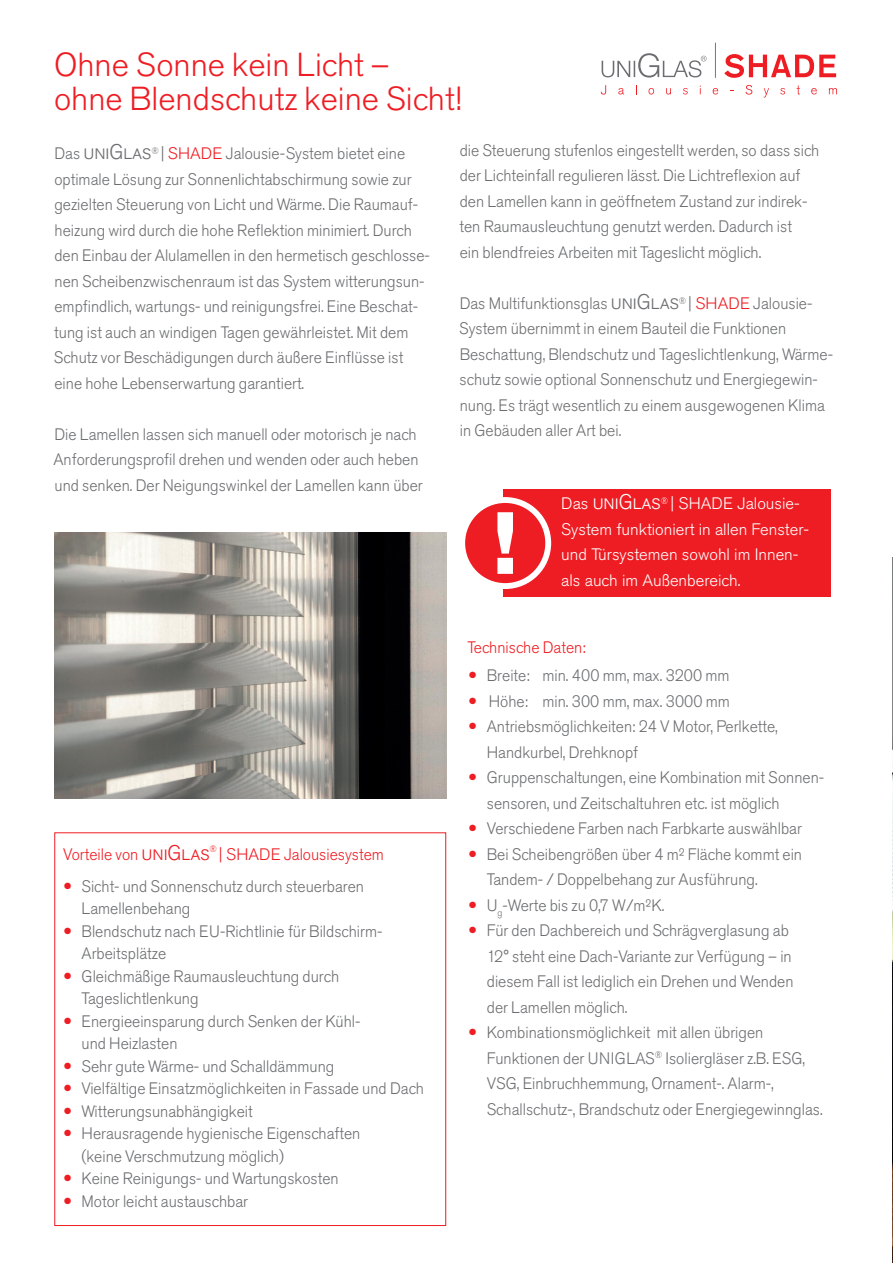
<style>
.page{position:relative;width:893px;height:1263px;background:#fff}
.page>*{position:absolute;margin:0;border:0;box-sizing:border-box;transform-origin:0 0}
.t1{font:300 33px/34.5px "Akzidenz Grotesk Pro";color:#ee1d23}
.t2{font:300 21px "Akzidenz Grotesk Pro";letter-spacing:-.005em;color:#6c6d70;scale:.95 1}
.t3{font:300 21px "Akzidenz Grotesk Pro";letter-spacing:-.005em;color:#fff;scale:.95 1}
.t4{font:300 16.5px/25.5px "Akzidenz Grotesk Pro";color:#6c6d70;scale:.95 1}
.t5{font:300 16.5px/25.5px "Akzidenz Grotesk Pro";color:#6c6d70}
.t6{font:300 16.5px/25.5px "Akzidenz Grotesk Pro";color:#fff}
.t7{font:300 16.5px "Akzidenz Grotesk Pro";color:#ee1d23;scale:.95 1}
.t8{font:300 16.5px "Akzidenz Grotesk Pro";color:#ee1d23}
.t9{font:300 9.45px "Akzidenz Grotesk Pro";color:#ee1d23;scale:.95 1}
.s1{font-size:16.5px}
.s2{color:#ee1d23}
.s3{font-size:21px}
</style>
<div class="page">
<div style="left:54px;top:832px;width:392px;height:394px;border:1px solid #ee1d23"></div>
<img style="left:54px;top:533px;width:392px;height:265px">
<div style="left:503px;top:490px;width:327px;height:107px;background:#ee1d23"></div>
<div style="left:462px;top:500px;width:86px;height:86px;background:#ee1d23;border-radius:50%"></div>
<div style="left:459px;top:497px;width:92px;height:92px;border:6px solid #fff;border-radius:50%"></div>
<svg style="left:497px;top:512px;width:16px;height:62px"></svg>
<img style="left:892px;top:557px;width:1px;height:706px">
<svg style="left:602px;top:43px;width:114px;height:35px"></svg>
<svg style="left:724px;top:54px;width:112px;height:24px"></svg>
<svg style="left:601px;top:85px;width:5px;height:10px"></svg>
<svg style="left:618px;top:88px;width:6px;height:6px"></svg>
<svg style="left:648px;top:88px;width:6px;height:6px"></svg>
<svg style="left:666px;top:88px;width:5px;height:6px"></svg>
<svg style="left:683px;top:88px;width:5px;height:6px"></svg>
<svg style="left:713px;top:88px;width:5px;height:6px"></svg>
<svg style="left:745px;top:85px;width:7px;height:10px"></svg>
<svg style="left:764px;top:88px;width:5px;height:10px"></svg>
<svg style="left:780px;top:88px;width:5px;height:6px"></svg>
<svg style="left:796px;top:86px;width:4px;height:8px"></svg>
<svg style="left:811px;top:88px;width:6px;height:6px"></svg>
<svg style="left:829px;top:88px;width:8px;height:6px"></svg>
<h1 class="t1" style="left:54px;top:47px;width:409px">Ohne Sonne kein Licht – ohne Blendschutz keine Sicht!</h1>
<p class="t2" style="left:54px;top:138px;width:104px"><span class="s1">Das</span> uniGlas</p>
<p class="t5" style="left:54px;top:141px;width:377px;text-indent:97px"><sup>®</sup> | <span class="s2">SHADE</span> Jalousie-System bietet eine optimale Lösung zur Sonnenlichtabschirmung sowie zur gezielten Steuerung von Licht und Wärme. Die Raumauf&shy;heizung wird durch die hohe Reflektion minimiert. Durch den Einbau der Alulamellen in den hermetisch geschlosse&shy;nen Scheibenzwischenraum ist das System witterungsun&shy;empfindlich, wartungs- und reinigungsfrei. Eine Beschat&shy;tung ist auch an windigen Tagen gewährleistet. Mit dem Schutz vor Beschädigungen durch äußere Einflüsse ist eine hohe Lebenserwartung garantiert.</p>
<p class="t4" style="left:53px;top:421px;width:390px">Die Lamellen lassen sich manuell oder motorisch je nach<br>Anforderungsprofil drehen und wenden oder auch heben und senken. Der Neigungswinkel der Lamellen kann über</p>
<p class="t7" style="left:63px;top:843px;width:156px">Vorteile von <span class="s3">uniGlas</span></p>
<p class="t9" style="left:210px;top:842px;width:9px">®</p>
<p class="t8" style="left:219px;top:843px;width:166px">| SHADE Jalousiesystem</p>
<p class="t4" style="left:82px;top:874px;width:299px;line-height:22.5px;text-indent:-18px"><sup>●</sup> Sicht- und Sonnenschutz durch steuerbaren<br>Lamellenbehang</p>
<p class="t4" style="left:82px;top:919px;width:318px;line-height:22.5px;text-indent:-18px"><sup>●</sup> Blendschutz nach EU-Richtlinie für Bildschirm-<br>Arbeitsplätze</p>
<p class="t4" style="left:82px;top:964px;width:273px;line-height:22.5px;text-indent:-18px"><sup>●</sup> Gleichmäßige Raumausleuchtung durch<br>Tageslichtlenkung</p>
<p class="t4" style="left:82px;top:1009px;width:295px;line-height:22.5px;text-indent:-18px"><sup>●</sup> Energieeinsparung durch Senken der Kühl&shy;und Heizlasten</p>
<p class="t4" style="left:64px;top:1053px;width:286px"><sup>●</sup> Sehr gute Wärme- und Schalldämmung</p>
<p class="t4" style="left:64px;top:1075px;width:380px"><sup>●</sup> Vielfältige Einsatzmöglichkeiten in Fassade und Dach</p>
<p class="t4" style="left:64px;top:1098px;width:200px"><sup>●</sup> Witterungsunabhängigkeit</p>
<p class="t4" style="left:82px;top:1122px;width:295px;line-height:22.5px;text-indent:-18px"><sup>●</sup> Herausragende hygienische Eigenschaften (keine Verschmutzung möglich)</p>
<p class="t4" style="left:64px;top:1165px;width:291px"><sup>●</sup> Keine Reinigungs- und Wartungskosten</p>
<p class="t4" style="left:64px;top:1188px;width:195px"><sup>●</sup> Motor leicht austauschbar</p>
<p class="t4" style="left:459px;top:137px;width:380px">die Steuerung stufenlos eingestellt werden, so dass sich der Lichteinfall regulieren lässt. Die Lichtreflexion auf den Lamellen kann in geöffnetem Zustand zur indirek&shy;ten Raumausleuchtung genutzt werden. Dadurch ist<br>ein blendfreies Arbeiten mit Tageslicht möglich.</p>
<p class="t4" style="left:459px;top:290px;width:395px">Das Multifunktionsglas <span class="s3">uniGlas</span><sup>®</sup> | <span class="s2">SHADE</span> Jalousie-System übernimmt in einem Bauteil die Funktionen Beschattung, Blendschutz und Tageslichtlenkung, Wärme&shy;schutz sowie optional Sonnenschutz und Energiegewin&shy;nung. Es trägt wesentlich zu einem ausgewogenen Klima in Gebäuden aller Art bei.</p>
<p class="t3" style="left:561px;top:488px;width:106px"><span class="s1">Das</span> uniGlas</p>
<p class="t6" style="left:561px;top:491px;width:249px;text-indent:99px"><sup>®</sup> | SHADE Jalousie-<br>System funktioniert in allen Fenster&shy;und Türsystemen sowohl im Innen&shy;als auch im Außenbereich.</p>
<p class="t7" style="left:467px;top:636px;width:126px">Technische Daten:</p>
<p class="t4" style="left:469px;top:662px;width:276px"><sup>●</sup> Breite: min. 400 mm, max. 3200 mm</p>
<p class="t4" style="left:469px;top:688px;width:276px"><sup>●</sup> Höhe: min. 300 mm, max. 3000 mm</p>
<p class="t4" style="left:487px;top:713px;width:308px;text-indent:-18px"><sup>●</sup> Antriebsmöglichkeiten: 24 V Motor, Perlkette,<br>Handkurbel, Drehknopf</p>
<p class="t4" style="left:487px;top:764px;width:357px;text-indent:-18px"><sup>●</sup> Gruppenschaltungen, eine Kombination mit Sonnen&shy;sensoren, und Zeitschaltuhren etc. ist möglich</p>
<p class="t4" style="left:469px;top:815px;width:352px"><sup>●</sup> Verschiedene Farben nach Farbkarte auswählbar</p>
<p class="t4" style="left:487px;top:841px;width:333px;text-indent:-18px"><sup>●</sup> Bei Scheibengrößen über 4 m² Fläche kommt ein<br>Tandem- / Doppelbehang zur Ausführung.</p>
<p class="t4" style="left:469px;top:892px;width:207px"><sup>●</sup> U<sub>g</sub>-Werte bis zu 0,7 W/m²K.</p>
<p class="t4" style="left:487px;top:917px;width:324px;text-indent:-18px"><sup>●</sup> Für den Dachbereich und Schrägverglasung ab 12° steht eine Dach-Variante zur Verfügung – in diesem Fall ist lediglich ein Drehen und Wenden der Lamellen möglich.</p>
<p class="t4" style="left:487px;top:1019px;width:355px;text-indent:-18px"><sup>●</sup> Kombinationsmöglichkeit mit allen übrigen Funktionen der UNIGLAS<sup>®</sup> Isoliergläser z.B. ESG, VSG, Einbruchhemmung, Ornament-. Alarm-, Schallschutz-, Brandschutz oder Energiegewinnglas.</p>
</div>
